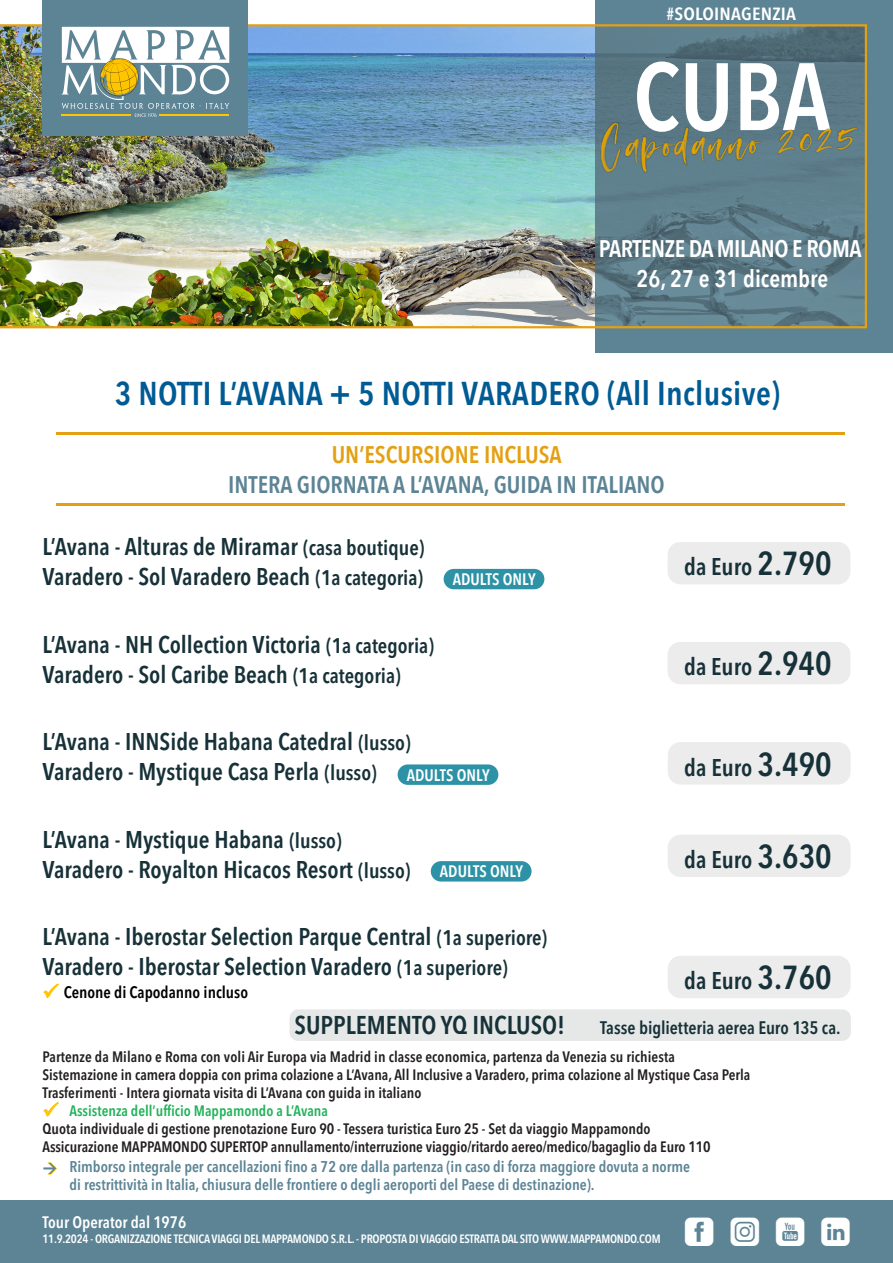
<style>
.page{position:relative;width:893px;height:1263px;background:#fff}
.page>*{position:absolute;margin:0;border:0;box-sizing:border-box;transform-origin:0 0}
.t1{font:600 condensed 94.5px "Avenir Next LT Pro";color:#fff}
.t2{font:36px "Mappamondoutil";color:#fff}
.t3{font:600 33px "Avenir Next Condensed";letter-spacing:.01em;color:#005b94}
.t4{font:600 condensed 25.5px "Avenir Next LT Pro";color:#173138}
.t5{font:600 condensed 24px "Avenir Next LT Pro";color:#173138}
.t6{font:600 24px "Avenir Next Condensed";color:#5c8495}
.t7{font:600 24px "Avenir Next Condensed";letter-spacing:-.02em;color:#fff}
.t8{font:600 24px "Avenir Next Condensed";color:#e4a013}
.t9{font:600 24px "Avenir Next Condensed";color:#fff}
.t10{font:600 condensed 18px "Avenir Next LT Pro";letter-spacing:-.005em;color:#173138}
.t11{font:600 condensed 17.55px "Avenir Next LT Pro";letter-spacing:.01em;color:#fff;scale:1.11 1}
.t12{font:600 condensed 16.5px "Avenir Next LT Pro";color:#fff}
.t13{font:600 condensed 16.5px "Avenir Next LT Pro";color:#000}
.t14{font:600 condensed 15.45px/18px "Avenir Next LT Pro";color:#5c8495}
.t15{font:600 condensed 15px "Avenir Next LT Pro";color:#231f20}
.t16{font:600 condensed 15px "Avenir Next LT Pro";color:#21b259}
.t17{font:600 condensed 12px "Avenir Next LT Pro";letter-spacing:-.02em;color:#fff}
.s1{font-size:21px}
.s2{font-size:33px}
</style>
<div class="page">
<div style="left:0;top:1200px;width:893px;height:63px;background:#5c8495"></div>
<div style="left:289px;top:1009px;width:562px;height:32px;background:#e5e8e7;border-radius:9px"></div>
<div style="left:668px;top:642px;width:182px;height:42px;background:#ececec;border-radius:13px"></div>
<div style="left:668px;top:542px;width:182px;height:42px;background:#ececec;border-radius:13px"></div>
<div style="left:398px;top:764px;width:100px;height:21px;background:#2d92a5;border-radius:10px"></div>
<hr style="left:56px;top:503px;width:788px;height:3px;background:#e4a013">
<hr style="left:56px;top:432px;width:788px;height:3px;background:#e4a013">
<div style="left:431px;top:861px;width:101px;height:20px;background:#2d92a5;border-radius:10px"></div>
<div style="left:668px;top:835px;width:183px;height:42px;background:#ececec;border-radius:13px"></div>
<div style="left:668px;top:956px;width:183px;height:42px;background:#ececec;border-radius:13px"></div>
<div style="left:668px;top:742px;width:183px;height:42px;background:#ececec;border-radius:13px"></div>
<div style="left:595px;top:0;width:298px;height:353px;background:#5c8495"></div>
<img style="left:0;top:24px;width:867px;height:304px">
<img style="left:598px;top:114px;width:265px;height:61px">
<div style="left:42px;top:0;width:206px;height:136px;background:#5c8495"></div>
<svg style="left:62px;top:27px;width:167px;height:90px"></svg>
<div style="left:444px;top:569px;width:100px;height:20px;background:#2d92a5;border-radius:10px"></div>
<p class="t11" style="left:667px;top:3px;width:118px">#SOLOINAGENZIA</p>
<p class="t1" style="left:633px;top:39px;width:199px">CUBA</p>
<p class="t7" style="left:599px;top:228px;width:264px">PARTENZE DA MILANO E ROMA</p>
<p class="t9" style="left:636px;top:258px;width:193px">26, 27 e 31 dicembre</p>
<p class="t3" style="left:115px;top:364px;width:667px">3 NOTTI L’AVANA + 5 NOTTI VARADERO (All Inclusive)</p>
<p class="t8" style="left:332px;top:434px;width:231px">UN’ESCURSIONE INCLUSA</p>
<p class="t6" style="left:228px;top:464px;width:438px">INTERA GIORNATA A L’AVANA, GUIDA IN ITALIANO</p>
<p class="t5" style="left:43px;top:532px;width:383px">L’Avana - Alturas de Miramar <span class="s1">(casa boutique)</span></p>
<p class="t5" style="left:43px;top:562px;width:382px">Varadero - Sol Varadero Beach <span class="s1">(1a categoria)</span></p>
<p class="t5" style="left:43px;top:630px;width:393px">L’Avana - NH Collection Victoria <span class="s1">(1a categoria)</span></p>
<p class="t5" style="left:43px;top:660px;width:360px">Varadero - Sol Caribe Beach <span class="s1">(1a categoria)</span></p>
<p class="t12" style="left:453px;top:569px;width:85px">ADULTS ONLY</p>
<p class="t5" style="left:43px;top:727px;width:370px">L’Avana - INNSide Habana Catedral <span class="s1">(lusso)</span></p>
<p class="t5" style="left:43px;top:757px;width:336px">Varadero - Mystique Casa Perla <span class="s1">(lusso)</span></p>
<p class="t12" style="left:407px;top:765px;width:85px">ADULTS ONLY</p>
<p class="t5" style="left:43px;top:825px;width:301px">L’Avana - Mystique Habana <span class="s1">(lusso)</span></p>
<p class="t5" style="left:43px;top:855px;width:370px">Varadero - Royalton Hicacos Resort <span class="s1">(lusso)</span></p>
<p class="t12" style="left:440px;top:862px;width:85px">ADULTS ONLY</p>
<p class="t5" style="left:684px;top:552px;width:149px">da Euro <span class="s2">2.790</span></p>
<p class="t5" style="left:684px;top:652px;width:149px">da Euro <span class="s2">2.940</span></p>
<p class="t5" style="left:684px;top:752px;width:149px">da Euro <span class="s2">3.490</span></p>
<p class="t5" style="left:684px;top:845px;width:149px">da Euro <span class="s2">3.630</span></p>
<p class="t5" style="left:43px;top:922px;width:506px">L’Avana - Iberostar Selection Parque Central <span class="s1">(1a superiore)</span></p>
<p class="t5" style="left:43px;top:952px;width:467px">Varadero - Iberostar Selection Varadero <span class="s1">(1a superiore)</span></p>
<p class="t13" style="left:64px;top:982px;width:186px">Cenone di Capodanno incluso</p>
<p class="t4" style="left:295px;top:1010px;width:272px">SUPPLEMENTO YQ INCLUSO!</p>
<p class="t10" style="left:600px;top:1017px;width:242px">Tasse biglietteria aerea Euro 135 ca.</p>
<p class="t5" style="left:684px;top:966px;width:149px">da Euro <span class="s2">3.760</span></p>
<p class="t15" style="left:43px;top:1048px;width:634px">Partenze da Milano e Roma con voli Air Europa via Madrid in classe economica, partenza da Venezia su richiesta</p>
<p class="t15" style="left:43px;top:1066px;width:709px">Sistemazione in camera doppia con prima colazione a L’Avana, All Inclusive a Varadero, prima colazione al Mystique Casa Perla</p>
<p class="t15" style="left:43px;top:1084px;width:380px">Trasferimenti - Intera giornata visita di L’Avana con guida in italiano</p>
<p class="t16" style="left:70px;top:1102px;width:260px">Assistenza dell’ufficio Mappamondo a L’Avana</p>
<p class="t15" style="left:43px;top:1120px;width:610px">Quota individuale di gestione prenotazione Euro 90 - Tessera turistica Euro 25 - Set da viaggio Mappamondo</p>
<p class="t15" style="left:43px;top:1138px;width:670px">Assicurazione MAPPAMONDO SUPERTOP annullamento/interruzione viaggio/ritardo aereo/medico/bagaglio da Euro 110</p>
<p class="t14" style="left:70px;top:1157px;width:622px">Rimborso integrale per cancellazioni fino a 72 ore dalla partenza (in caso di forza maggiore dovuta a norme di restrittività in Italia, chiusura delle frontiere o degli aeroporti del Paese di destinazione).</p>
<p class="t12" style="left:43px;top:1212px;width:145px">Tour Operator dal 1976</p>
<p class="t17" style="left:43px;top:1231px;width:620px">11.9.2024 - ORGANIZZAZIONE TECNICA VIAGGI DEL MAPPAMONDO S.R.L. - PROPOSTA DI VIAGGIO ESTRATTA DAL SITO WWW.MAPPAMONDO.COM</p>
<p class="t2" style="left:685px;top:1212px;width:167px">fiyl</p>
</div>
